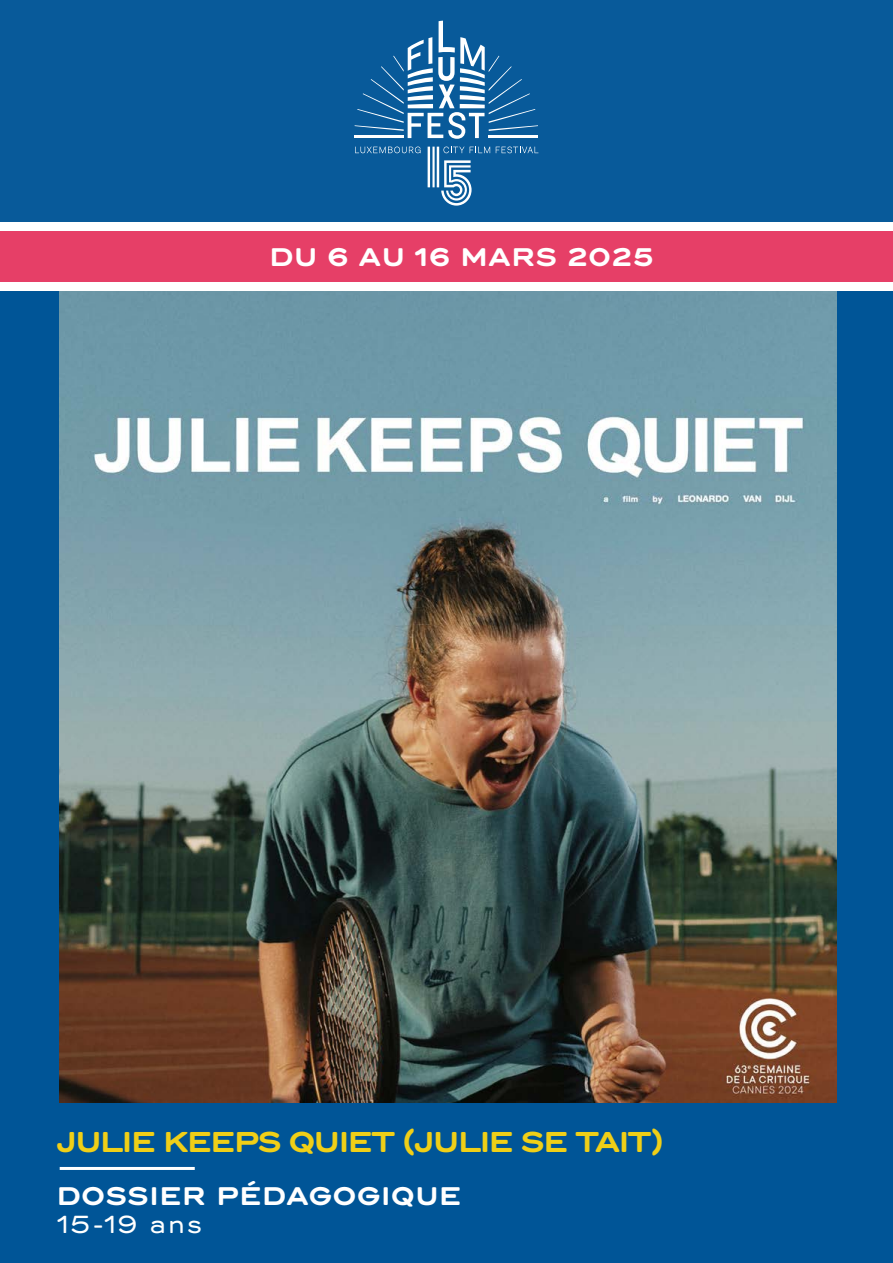
<style>
.page{position:relative;width:893px;height:1263px;background:#fff}
.page>*{position:absolute;margin:0;border:0;box-sizing:border-box;transform-origin:0 0}
.t1{font:700 27px "Trio Grotesk";letter-spacing:-.08em;color:#f0cf17}
.t2{font:700 24px "Trio Grotesk";color:#fff}
.t3{font:24px "Trio Grotesk";color:#fff}
</style>
<div class="page">
<div style="left:0;top:291px;width:893px;height:972px;background:#005597"></div>
<div style="left:0;top:0;width:893px;height:221px;background:#085a9a"></div>
<div style="left:0;top:232px;width:893px;height:50px;background:#e63f67"></div>
<svg style="left:355px;top:21px;width:183px;height:118px"></svg>
<svg style="left:355px;top:147px;width:66px;height:6px"></svg>
<svg style="left:496px;top:147px;width:42px;height:6px"></svg>
<svg style="left:428px;top:147px;width:62px;height:59px"></svg>
<img style="left:60px;top:291px;width:776px;height:812px">
<hr style="left:60px;top:1167px;width:135px;height:3px;background:#fff">
<p class="t2" style="left:269px;top:240px;width:387px">DU 6 AU 16 MARS 2025</p>
<p class="t1" style="left:56px;top:1123px;width:609px">JULIE KEEPS QUIET (JULIE SE TAIT)</p>
<p class="t2" style="left:56px;top:1179px;width:407px">DOSSIER PÉDAGOGIQUE</p>
<p class="t3" style="left:56px;top:1208px;width:148px">15-19 ans</p>
</div>
